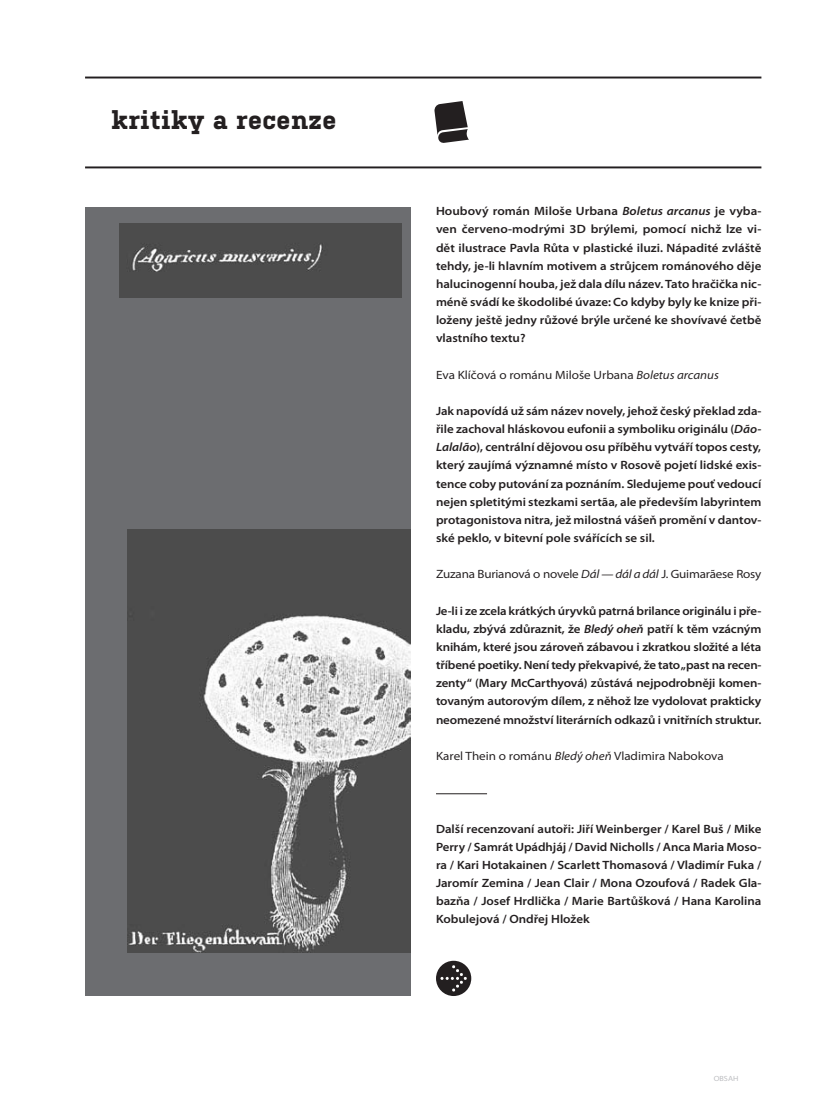
<style>
.page{position:relative;width:838px;height:1093px;background:#fff}
.page>*{position:absolute;margin:0;border:0;box-sizing:border-box;transform-origin:0 0}
.t1{font:700 25.5px "Kulturista";letter-spacing:.02em;color:#231f20}
._2_sloupek_text{font:600 semi-expanded 12px/18.1px "Myriad Pro";color:#231f20;text-align:justify}
._2_sloupek_text-2{font:semi-expanded 12px "Myriad Pro";color:#231f20}
.t2{font:semi-expanded 7.5px "Myriad Pro";color:#bcbdc0}
.s1{font-style:italic}
</style>
<div class="page">
<div style="left:85px;top:207px;width:325px;height:789px;background:#6c6d70"></div>
<img style="left:128px;top:529px;width:282px;height:423px">
<img style="left:119px;top:223px;width:283px;height:75px">
<hr style="left:436px;top:793px;width:51px;height:1px;background:#231f20">
<hr style="left:85px;top:77px;width:676px;height:1px;background:#231f20">
<hr style="left:85px;top:166px;width:676px;height:2px;background:#231f20">
<div style="left:436px;top:961px;width:35px;height:35px;background:#231f20;border-radius:50%"></div>
<svg style="left:440px;top:965px;width:27px;height:26px"></svg>
<svg style="left:434px;top:101px;width:35px;height:42px"></svg>
<p class="t1" style="left:111px;top:101px;width:227px">kritiky a recenze</p>
<p class="_2_sloupek_text" style="left:436px;top:202px;width:327px">Houbový román Miloše Urbana <span class="s1">Boletus arcanus</span> je vyba&shy;ven červeno-modrými 3D brýlemi, pomocí nichž lze vi&shy;dět ilustrace Pavla Růta v plastické iluzi. Nápadité zvláště tehdy, je-li hlavním motivem a strůjcem románového děje halucinogenní houba, jež dala dílu název. Tato hračička nic&shy;méně svádí ke škodolibé úvaze: Co kdyby byly ke knize při&shy;loženy ještě jedny růžové brýle určené ke shovívavé četbě vlastního textu?</p>
<p class="_2_sloupek_text-2" style="left:436px;top:368px;width:284px">Eva Klíčová o románu Miloše Urbana <span class="s1">Boletus arcanus</span></p>
<p class="_2_sloupek_text" style="left:436px;top:402px;width:327px">Jak napovídá už sám název novely, jehož český překlad zda&shy;řile zachoval hláskovou eufonii a symboliku originálu (<span class="s1">Dão-Lalalão</span>), centrální dějovou osu příběhu vytváří topos cesty, který zaujímá významné místo v Rosově pojetí lidské exis&shy;tence coby putování za poznáním. Sledujeme pouť vedoucí nejen spletitými stezkami sertãa, ale především labyrintem protagonistova nitra, jež milostná vášeň promění v dantov&shy;ské peklo, v bitevní pole svářících se sil.</p>
<p class="_2_sloupek_text-2" style="left:436px;top:568px;width:327px">Zuzana Burianová o novele <span class="s1">Dál — dál a dál</span> J. Guimarãese Rosy</p>
<p class="_2_sloupek_text" style="left:436px;top:602px;width:327px">Je-li i ze zcela krátkých úryvků patrná brilance originálu i pře&shy;kladu, zbývá zdůraznit, že <span class="s1">Bledý oheň</span> patří k těm vzácným knihám, které jsou zároveň zábavou i zkratkou složité a léta tříbené poetiky. Není tedy překvapivé, že tato „past na recen&shy;zenty“ (Mary McCarthyová) zůstává nejpodrobněji komen&shy;tovaným autorovým dílem, z něhož lze vydolovat prakticky neomezené množství literárních odkazů i vnitřních struktur.</p>
<p class="_2_sloupek_text-2" style="left:436px;top:749px;width:289px">Karel Thein o románu <span class="s1">Bledý oheň</span> Vladimira Nabokova</p>
<p class="_2_sloupek_text" style="left:436px;top:819px;width:327px">Další recenzovaní autoři: Jiří Weinberger / Karel Buš / Mike Perry / Samrát Upádhjáj / David Nicholls / Anca Maria Moso&shy;ra / Kari Hotakainen / Scarlett Thomasová / Vladimír Fuka / Jaromír Zemina / Jean Clair / Mona Ozoufová / Radek Gla&shy;bazňa / Josef Hrdlička / Marie Bartůšková / Hana Karolina Kobulejová / Ondřej Hložek</p>
<p class="t2" style="left:714px;top:1074px;width:26px">OBSAH</p>
</div>
